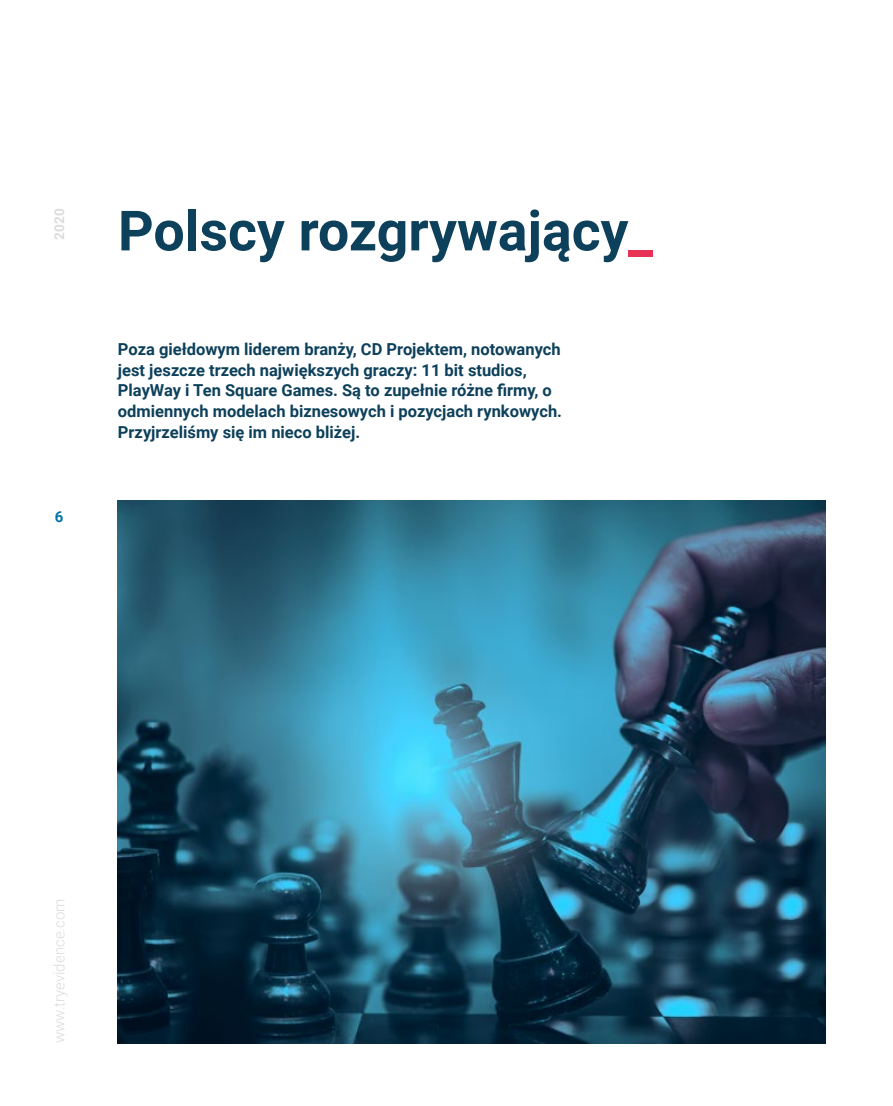
<style>
.page{position:relative;width:893px;height:1106px;background:#fff}
.page>*{position:absolute;margin:0;border:0;box-sizing:border-box;transform-origin:0 0}
.t1{font:700 55.5px "Roboto";color:#0d405a}
.Lid{font:700 16.5px/20.9px "Roboto";color:#0d405a}
.t2{font:300 15px "Roboto";color:#dcdcdc}
.t3{font:700 15px "Roboto";color:#0074aa}
.t4{font:700 13.5px "Roboto";color:#dcdcdc}
.s1{color:#e73157}
</style>
<div class="page">
<img style="left:118px;top:501px;width:708px;height:542px">
<p class="t4" style="left:50px;top:240px;width:32px;rotate:-90deg">2020</p>
<p class="t3" style="left:55px;top:506px;width:10px">6</p>
<p class="t1" style="left:118px;top:192px;width:537px">Polscy rozgrywający<span class="s1">_</span></p>
<p class="Lid" style="left:118px;top:338px;width:446px">Poza giełdowym liderem branży, CD Projektem, notowanych jest jeszcze trzech największych graczy: 11 bit studios, PlayWay i Ten Square Games. Są to zupełnie różne firmy, o odmiennych modelach biznesowych i pozycjach rynkowych.<br>Przyjrzeliśmy się im nieco bliżej.</p>
<p class="t2" style="left:49px;top:1043px;width:146px;rotate:-90deg">www.tryevidence.com</p>
</div>
